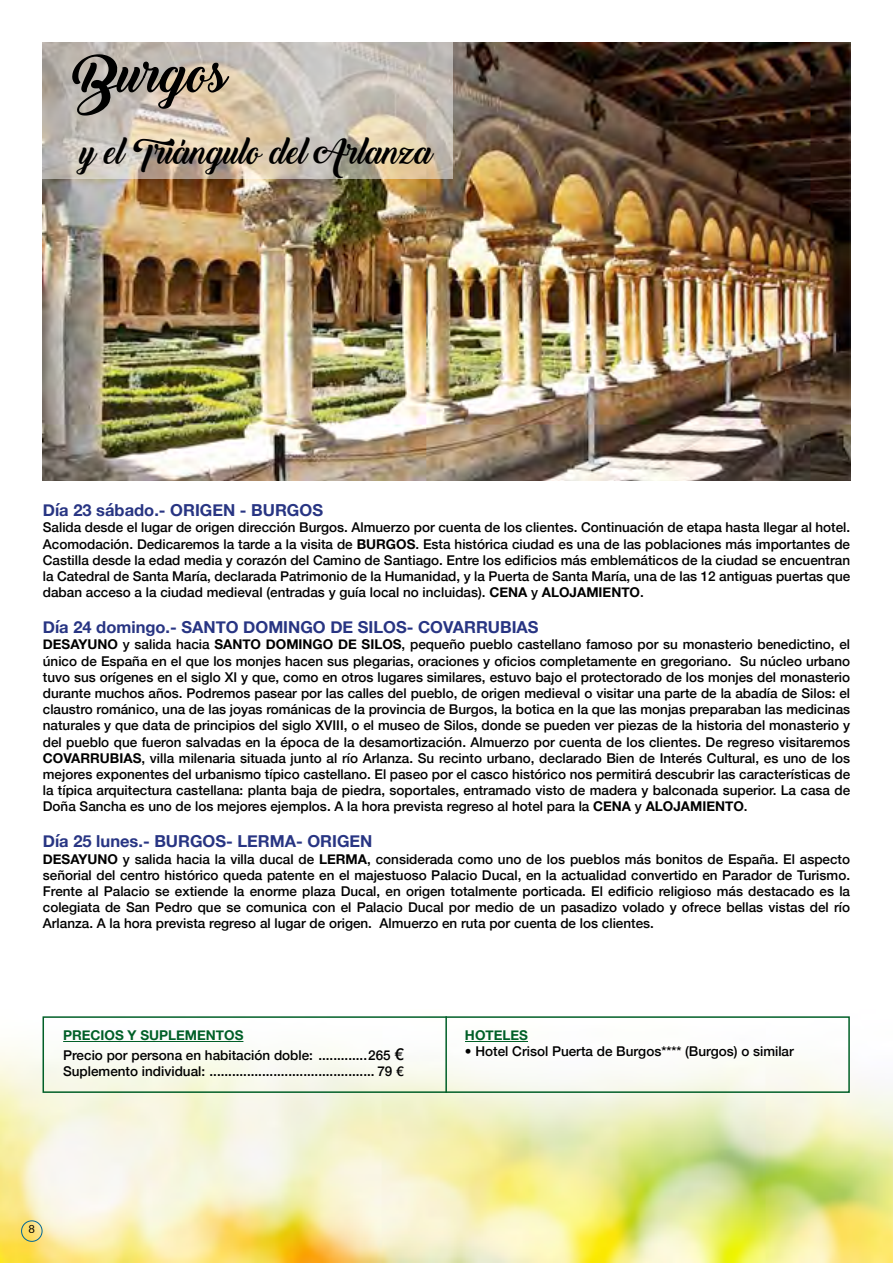
<style>
.page{position:relative;width:893px;height:1263px;background:#fff}
.page>*{position:absolute;margin:0;border:0;box-sizing:border-box;transform-origin:0 0}
.t1{font:51px "Backto Black Demo";color:#000}
.t2{font:33px "Backto Black Demo";color:#000}
.t3{font:700 16.5px "Helvetica Neue";color:#283583}
.t4{font:500 13.5px/16.2px "Helvetica Neue";color:#000;text-align:justify}
.t5{font:700 13.5px "Helvetica Neue";color:#005f27}
.t6{font:11.25px "Lato";color:#000}
.s1{font-weight:700}
.s2{font-weight:700;color:#005f27}
.s3{font-size:16.5px}
</style>
<div class="page">
<img style="left:0;top:1016px;width:893px;height:247px">
<img style="left:43px;top:43px;width:807px;height:437px">
<svg style="left:43px;top:42px;width:410px;height:137px;background:#cac0b2"></svg>
<div style="left:21px;top:1220px;width:21px;height:22px;border:1px solid #006697;border-radius:50%"></div>
<hr style="left:63px;top:1041px;width:180px;height:1px;background:#005f27">
<hr style="left:465px;top:1041px;width:63px;height:1px;background:#005f27">
<div style="left:43px;top:1016px;width:807px;height:77px;border:2px solid #005f27"></div>
<hr style="left:445px;top:1016px;width:2px;height:77px;background:#005f27">
<h1 class="t1" style="left:72px;top:45px;width:157px">Burgos</h1>
<h2 class="t2" style="left:81px;top:134px;width:353px">y el Triángulo del Arlanza</h2>
<p class="t3" style="left:43px;top:497px;width:282px">Día 23 sábado.- ORIGEN - BURGOS</p>
<p class="t4" style="left:43px;top:518px;width:809px">Salida desde el lugar de origen dirección Burgos. Almuerzo por cuenta de los clientes. Continuación de etapa hasta llegar al hotel.<br>Acomodación. Dedicaremos la tarde a la visita de <span class="s1">BURGOS</span>. Esta histórica ciudad es una de las poblaciones más importantes de Castilla desde la edad media y corazón del Camino de Santiago. Entre los edificios más emblemáticos de la ciudad se encuentran la Catedral de Santa María, declarada Patrimonio de la Humanidad, y la Puerta de Santa María, una de las 12 antiguas puertas que daban acceso a la ciudad medieval (entradas y guía local no incluidas). <span class="s1">CENA</span> y <span class="s1">ALOJAMIENTO</span>.</p>
<p class="t3" style="left:43px;top:614px;width:497px">Día 24 domingo.- SANTO DOMINGO DE SILOS- COVARRUBIAS</p>
<p class="t4" style="left:43px;top:635px;width:809px"><span class="s1">DESAYUNO</span> y salida hacia <span class="s1">SANTO DOMINGO DE SILOS</span>, pequeño pueblo castellano famoso por su monasterio benedictino, el único de España en el que los monjes hacen sus plegarias, oraciones y oficios completamente en gregoriano. Su núcleo urbano tuvo sus orígenes en el siglo XI y que, como en otros lugares similares, estuvo bajo el protectorado de los monjes del monasterio durante muchos años. Podremos pasear por las calles del pueblo, de origen medieval o visitar una parte de la abadía de Silos: el claustro románico, una de las joyas románicas de la provincia de Burgos, la botica en la que las monjas preparaban las medicinas naturales y que data de principios del siglo XVIII, o el museo de Silos, donde se pueden ver piezas de la historia del monasterio y del pueblo que fueron salvadas en la época de la desamortización. Almuerzo por cuenta de los clientes. De regreso visitaremos <span class="s1">COVARRUBIAS</span>, villa milenaria situada junto al río Arlanza. Su recinto urbano, declarado Bien de Interés Cultural, es uno de los mejores exponentes del urbanismo típico castellano. El paseo por el casco histórico nos permitirá descubrir las características de la típica arquitectura castellana: planta baja de piedra, soportales, entramado visto de madera y balconada superior. La casa de Doña Sancha es uno de los mejores ejemplos. A la hora prevista regreso al hotel para la <span class="s1">CENA</span> y <span class="s1">ALOJAMIENTO</span>.</p>
<p class="t3" style="left:43px;top:828px;width:331px">Día 25 lunes.- BURGOS- LERMA- ORIGEN</p>
<p class="t4" style="left:43px;top:850px;width:809px"><span class="s1">DESAYUNO</span> y salida hacia la villa ducal de <span class="s1">LERMA</span>, considerada como uno de los pueblos más bonitos de España. El aspecto señorial del centro histórico queda patente en el majestuoso Palacio Ducal, en la actualidad convertido en Parador de Turismo.<br>Frente al Palacio se extiende la enorme plaza Ducal, en origen totalmente porticada. El edificio religioso más destacado es la colegiata de San Pedro que se comunica con el Palacio Ducal por medio de un pasadizo volado y ofrece bellas vistas del río Arlanza. A la hora prevista regreso al lugar de origen. Almuerzo en ruta por cuenta de los clientes.</p>
<p class="t4" style="left:63px;top:1024px;width:342px;line-height:19.8px"><span class="s2">PRECIOS Y SUPLEMENTOS<br></span>Precio por persona en habitación doble: .............265 <span class="s3">€</span></p>
<p class="t4" style="left:63px;top:1062px;width:342px">Suplemento individual: ............................................ 79 €</p>
<p class="t5" style="left:465px;top:1025px;width:65px">HOTELES</p>
<p class="t4" style="left:465px;top:1042px;width:330px">• Hotel Crisol Puerta de Burgos**** (Burgos) o similar</p>
<p class="t6" style="left:29px;top:1221px;width:8px">8</p>
</div>
